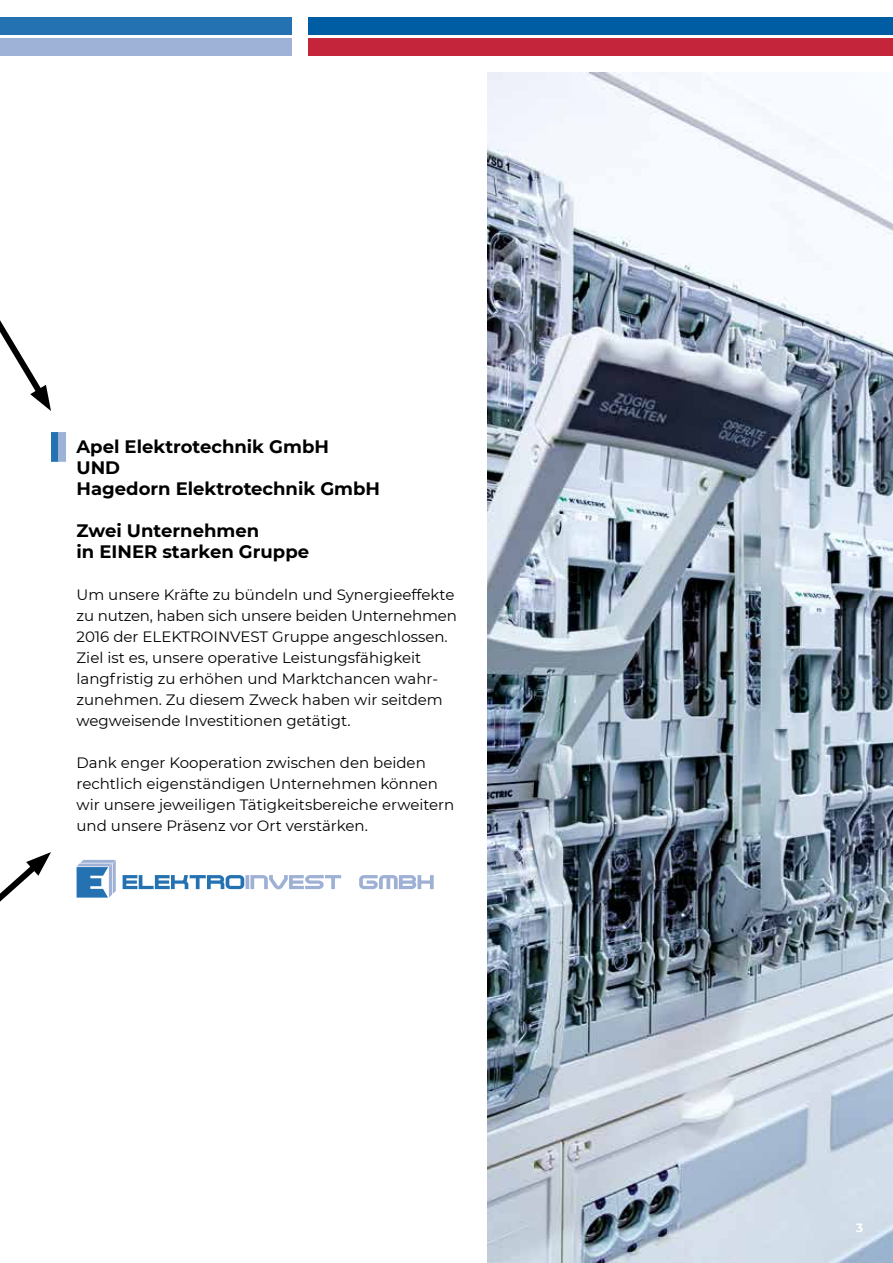
<style>
.page{position:relative;width:893px;height:1263px;background:#fff}
.page>*{position:absolute;margin:0;border:0;box-sizing:border-box;transform-origin:0 0}
.t1{font:700 18px/21px "Montserrat";color:#000}
.t2{font:15px/21px "Montserrat";color:#000}
.t3{font:700 12px "Montserrat";color:#fff}
</style>
<div class="page">
<img style="left:488px;top:72px;width:405px;height:1191px">
<svg style="left:0;top:320px;width:51px;height:91px"></svg>
<svg style="left:0;top:852px;width:51px;height:50px"></svg>
<svg style="left:123px;top:875px;width:311px;height:14px"></svg>
<svg style="left:77px;top:860px;width:39px;height:38px"></svg>
<div style="left:51px;top:432px;width:8px;height:30px;background:#2472b1"></div>
<div style="left:59px;top:432px;width:7px;height:30px;background:#9eb1d6"></div>
<div style="left:309px;top:17px;width:584px;height:17px;background:#005ca3"></div>
<div style="left:309px;top:38px;width:584px;height:17px;background:#c5253a"></div>
<div style="left:0;top:17px;width:292px;height:17px;background:#2472b1"></div>
<div style="left:0;top:38px;width:292px;height:17px;background:#9eb1d6"></div>
<p class="t1" style="left:77px;top:435px;width:305px">Apel Elektrotechnik GmbH<br>und<br>Hagedorn Elektrotechnik GmbH</p>
<p class="t1" style="left:77px;top:519px;width:234px">Zwei Unternehmen<br>in einer starken Gruppe</p>
<p class="t2" style="left:77px;top:584px;width:382px">Um unsere Kräfte zu bündeln und Synergieeffekte zu nutzen, haben sich unsere beiden Unternehmen 2016 der ELEKTROINVEST Gruppe angeschlossen.<br>Ziel ist es, unsere operative Leistungsfähigkeit langfristig zu erhöhen und Marktchancen wahr&shy;zunehmen. Zu diesem Zweck haben wir seitdem wegweisende Investitionen getätigt.</p>
<p class="t2" style="left:77px;top:752px;width:379px">Dank enger Kooperation zwischen den beiden rechtlich eigenständigen Unternehmen können wir unsere jeweiligen Tätigkeitsbereiche erweitern und unsere Präsenz vor Ort verstärken.</p>
<p class="t3" style="left:856px;top:1219px;width:9px">3</p>
</div>
